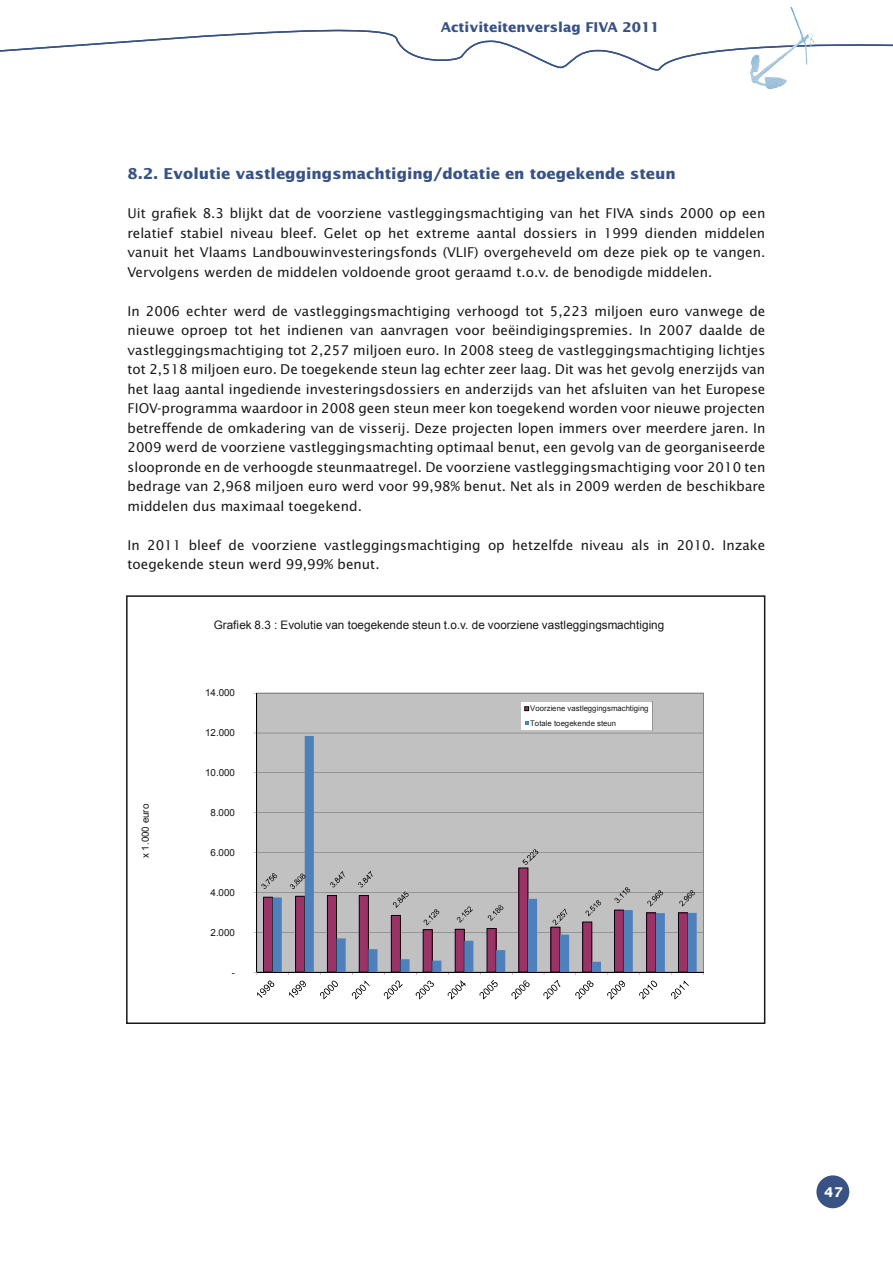
<style>
.page{position:relative;width:893px;height:1263px;background:#fff}
.page>*{position:absolute;margin:0;border:0;box-sizing:border-box;transform-origin:0 0}
.kop2{font:700 15px "Lucida Sans Std";color:#385284}
.copy{font:13.5px/19.5px "Lucida Sans Std";color:#191819;text-align:justify}
.t1{font:700 13.5px "Lucida Sans Std";color:#385284}
.t2{font:700 13.5px "Lucida Sans Std";color:#fff}
.t3{font:11.7px "Arial";letter-spacing:.005em;color:#191819}
.t4{font:9.9px "Arial";letter-spacing:-.01em;color:#191819}
.t5{font:7.65px/14.2px "Arial";letter-spacing:.015em;color:#191819}
</style>
<div class="page">
<div style="left:816px;top:1175px;width:33px;height:33px;background:#385284;border-radius:50%"></div>
<svg style="left:0;top:29px;width:893px;height:58px"></svg>
<img style="left:753px;top:7px;width:48px;height:69px">
<svg style="left:256px;top:693px;width:448px;height:279px;background:#bcbbbc"></svg>
<svg style="left:273px;top:736px;width:424px;height:236px;background:#b9bcc0"></svg>
<hr style="left:257px;top:693px;width:1px;height:279px;background:#000">
<hr style="left:257px;top:972px;width:446px;height:1px;background:#000">
<svg style="left:290px;top:873px;width:15px;height:16px"></svg>
<svg style="left:330px;top:871px;width:15px;height:16px"></svg>
<svg style="left:358px;top:871px;width:15px;height:16px"></svg>
<svg style="left:393px;top:891px;width:16px;height:17px"></svg>
<svg style="left:457px;top:906px;width:16px;height:17px"></svg>
<svg style="left:488px;top:905px;width:15px;height:16px"></svg>
<svg style="left:615px;top:887px;width:15px;height:16px"></svg>
<svg style="left:647px;top:890px;width:16px;height:16px"></svg>
<svg style="left:679px;top:890px;width:16px;height:16px"></svg>
<svg style="left:254px;top:873px;width:23px;height:125px"></svg>
<svg style="left:289px;top:896px;width:17px;height:102px"></svg>
<svg style="left:320px;top:895px;width:18px;height:104px"></svg>
<svg style="left:352px;top:895px;width:18px;height:104px"></svg>
<svg style="left:384px;top:915px;width:19px;height:84px"></svg>
<svg style="left:416px;top:909px;width:23px;height:90px"></svg>
<svg style="left:447px;top:929px;width:19px;height:70px"></svg>
<svg style="left:479px;top:928px;width:19px;height:71px"></svg>
<svg style="left:511px;top:849px;width:56px;height:150px"></svg>
<svg style="left:575px;top:900px;width:26px;height:99px"></svg>
<svg style="left:607px;top:909px;width:18px;height:90px"></svg>
<svg style="left:639px;top:912px;width:18px;height:87px"></svg>
<svg style="left:671px;top:912px;width:18px;height:87px"></svg>
<svg style="left:520px;top:701px;width:133px;height:29px"></svg>
<div style="left:126px;top:595px;width:639px;height:429px;border:2px solid #191819"></div>
<p class="t1" style="left:441px;top:19px;width:220px">Activiteitenverslag FIVA 2011</p>
<p class="kop2" style="left:128px;top:165px;width:550px">8.2. Evolutie vastleggingsmachtiging/dotatie en toegekende steun</p>
<p class="copy" style="left:128px;top:204px;width:639px">Uit grafiek 8.3 blijkt dat de voorziene vastleggingsmachtiging van het FIVA sinds 2000 op een relatief stabiel niveau bleef. Gelet op het extreme aantal dossiers in 1999 dienden middelen vanuit het Vlaams Landbouwinvesteringsfonds (VLIF) overgeheveld om deze piek op te vangen.<br>Vervolgens werden de middelen voldoende groot geraamd t.o.v. de benodigde middelen.</p>
<p class="copy" style="left:128px;top:301px;width:639px">In 2006 echter werd de vastleggingsmachtiging verhoogd tot 5,223 miljoen euro vanwege de nieuwe oproep tot het indienen van aanvragen voor beëindigingspremies. In 2007 daalde de vastleggingsmachtiging tot 2,257 miljoen euro. In 2008 steeg de vastleggingsmachtiging lichtjes tot 2,518 miljoen euro. De toegekende steun lag echter zeer laag. Dit was het gevolg enerzijds van het laag aantal ingediende investeringsdossiers en anderzijds van het afsluiten van het Europese FIOV-programma waardoor in 2008 geen steun meer kon toegekend worden voor nieuwe projecten betreffende de omkadering van de visserij. Deze projecten lopen immers over meerdere jaren. In 2009 werd de voorziene vastleggingsmachting optimaal benut, een gevolg van de georganiseerde sloopronde en de verhoogde steunmaatregel. De voorziene vastleggingsmachtiging voor 2010 ten bedrage van 2,968 miljoen euro werd voor 99,98% benut. Net als in 2009 werden de beschikbare middelen dus maximaal toegekend.</p>
<p class="copy" style="left:128px;top:535px;width:639px">In 2011 bleef de voorziene vastleggingsmachtiging op hetzelfde niveau als in 2010. Inzake toegekende steun werd 99,99% benut.</p>
<p class="t3" style="left:214px;top:618px;width:452px">Grafiek 8.3 : Evolutie van toegekende steun t.o.v. de voorziene vastleggingsmachtiging</p>
<p class="t4" style="left:139px;top:858px;width:56px;rotate:-90deg">x 1.000 euro</p>
<p class="t4" style="left:205px;top:686px;width:31px">14.000</p>
<p class="t4" style="left:205px;top:726px;width:31px">12.000</p>
<p class="t4" style="left:205px;top:766px;width:31px">10.000</p>
<p class="t4" style="left:211px;top:806px;width:26px">8.000</p>
<p class="t4" style="left:211px;top:846px;width:26px">6.000</p>
<p class="t4" style="left:211px;top:886px;width:26px">4.000</p>
<p class="t4" style="left:211px;top:926px;width:26px">2.000</p>
<p class="t4" style="left:232px;top:966px;width:5px">-</p>
<p class="t5" style="left:530px;top:702px;width:120px">Voorziene vastleggingsmachtiging<br>Totale toegekende steun</p>
<p class="t2" style="left:824px;top:1184px;width:20px">47</p>
</div>
